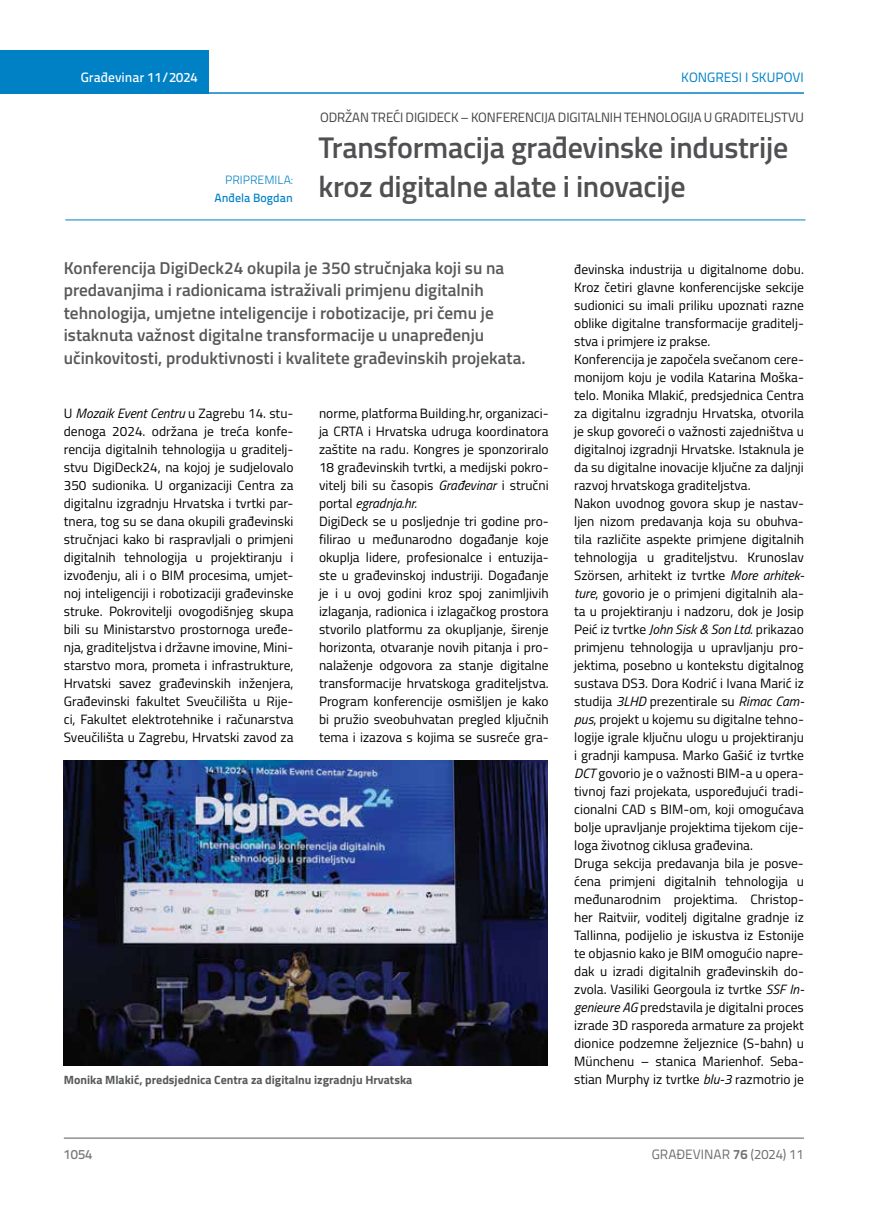
<style>
.page{position:relative;width:872px;height:1212px;background:#fff}
.page>*{position:absolute;margin:0;border:0;box-sizing:border-box;transform-origin:0 0}
.t1{font:600 30px/39px "Titillium";letter-spacing:-.01em;color:#505052}
.t2{font:600 17.25px/22.5px "Titillium";color:#58595b}
.t3{font:13.5px/18px "Titillium";color:#000}
.t4{font:13.5px "Titillium";letter-spacing:-.005em;color:#414042}
.t5{font:13.5px "Titillium Text 22 L";color:#6d6e71}
.t6{font:500 13.5px "Titillium Text 22 L";color:#fff}
.t7{font:13.5px "Titillium Text 22 L";color:#0081c6}
.t8{font:500 13.5px "Titillium Text 22 L";color:#797a7d}
.t9{font:700 12px "Titillium";color:#58595b}
.t10{font:500 12px "Titillium Text 22 L";color:#0081c6}
.t11{font:300 12px "Titillium Text 22 L";color:#0081c6}
.s1{font-style:italic}
.s2{font-weight:700}
</style>
<div class="page">
<div style="left:0;top:50px;width:208px;height:44px;background:#0081c6"></div>
<hr style="left:0;top:92px;width:804px;height:2px;background:#0081c6">
<hr style="left:64px;top:1138px;width:740px;height:1px;background:#58595b">
<hr style="left:65px;top:220px;width:740px;height:1px;background:#0081c6">
<img style="left:64px;top:760px;width:484px;height:306px">
<p class="t6" style="left:81px;top:67px;width:118px">Građevinar 11/2024</p>
<p class="t7" style="left:681px;top:68px;width:124px">KONGRESI I SKUPOVI</p>
<p class="t11" style="left:225px;top:171px;width:69px">PRIPREMILA:</p>
<p class="t10" style="left:214px;top:188px;width:80px">Anđela Bogdan</p>
<p class="t4" style="left:320px;top:107px;width:485px">ODRŽAN TREĆI DIGIDECK – KONFERENCIJA DIGITALNIH TEHNOLOGIJA U GRADITELJSTVU</p>
<h1 class="t1" style="left:318px;top:126px;width:471px">Transformacija građevinske industrije kroz digitalne alate i inovacije</h1>
<p class="t2" style="left:64px;top:256px;width:463px">Konferencija DigiDeck24 okupila je 350 stručnjaka koji su na predavanjima i radionicama istraživali primjenu digitalnih tehnologija, umjetne inteligencije i robotizacije, pri čemu je istaknuta važnost digitalne transformacije u unapređenju učinkovitosti, produktivnosti i kvalitete građevinskih projekata.</p>
<p class="t3" style="left:64px;top:403px;width:231px;text-align:justify">U <span class="s1">Mozaik Event Centru</span> u Zagrebu 14. stu&shy;denoga 2024. održana je treća konfe&shy;rencija digitalnih tehnologija u graditelj&shy;stvu DigiDeck24, na kojoj je sudjelovalo 350 sudionika. U organizaciji Centra za digitalnu izgradnju Hrvatska i tvrtki par&shy;tnera, tog su se dana okupili građevinski stručnjaci kako bi raspravljali o primjeni digitalnih tehnologija u projektiranju i izvođenju, ali i o BIM procesima, umjet&shy;noj inteligenciji i robotizaciji građevinske struke. Pokrovitelji ovogodišnjeg skupa bili su Ministarstvo prostornoga uređe&shy;nja, graditeljstva i državne imovine, Mini&shy;starstvo mora, prometa i infrastrukture, Hrvatski savez građevinskih inženjera, Građevinski fakultet Sveučilišta u Rije&shy;ci, Fakultet elektrotehnike i računarstva Sveučilišta u Zagrebu, Hrvatski zavod za</p>
<p class="t3" style="left:319px;top:403px;width:231px">norme, platforma Building.hr, organizaci&shy;ja CRTA i Hrvatska udruga koordinatora zaštite na radu. Kongres je sponzoriralo 18 građevinskih tvrtki, a medijski pokro&shy;vitelj bili su časopis <span class="s1">Građevinar</span> i stručni portal <span class="s1">egradnja.hr.<br></span>DigiDeck se u posljednje tri godine pro&shy;filirao u međunarodno događanje koje okuplja lidere, profesionalce i entuzija&shy;ste u građevinskoj industriji. Događanje je i u ovoj godini kroz spoj zanimljivih izlaganja, radionica i izlagačkog prostora stvorilo platformu za okupljanje, širenje horizonta, otvaranje novih pitanja i pro&shy;nalaženje odgovora za stanje digitalne transformacije hrvatskoga graditeljstva.<br>Program konferencije osmišljen je kako bi pružio sveobuhvatan pregled ključnih tema i izazova s kojima se susreće gra-</p>
<p class="t9" style="left:64px;top:1071px;width:350px">Monika Mlakić, predsjednica Centra za digitalnu izgradnju Hrvatska</p>
<p class="t3" style="left:574px;top:259px;width:231px">đevinska industrija u digitalnome dobu.<br>Kroz četiri glavne konferencijske sekcije sudionici su imali priliku upoznati razne oblike digitalne transformacije graditelj&shy;stva i primjere iz prakse.<br>Konferencija je započela svečanom cere&shy;monijom koju je vodila Katarina Moška&shy;telo. Monika Mlakić, predsjednica Centra za digitalnu izgradnju Hrvatska, otvorila je skup govoreći o važnosti zajedništva u digitalnoj izgradnji Hrvatske. Istaknula je da su digitalne inovacije ključne za daljnji razvoj hrvatskoga graditeljstva.<br>Nakon uvodnog govora skup je nastav&shy;ljen nizom predavanja koja su obuhva&shy;tila različite aspekte primjene digitalnih tehnologija u graditeljstvu. Krunoslav Szörsen, arhitekt iz tvrtke <span class="s1">More arhitek&shy;ture</span>, govorio je o primjeni digitalnih ala&shy;ta u projektiranju i nadzoru, dok je Josip Peić iz tvrtke <span class="s1">John Sisk &amp; Son Ltd</span>. prikazao primjenu tehnologija u upravljanju pro&shy;jektima, posebno u kontekstu digitalnog sustava DS3. Dora Kodrić i Ivana Marić iz studija <span class="s1">3LHD</span> prezentirale su <span class="s1">Rimac Cam&shy;pus</span>, projekt u kojemu su digitalne tehno&shy;logije igrale ključnu ulogu u projektiranju i gradnji kampusa. Marko Gašić iz tvrtke <span class="s1">DCT</span> govorio je o važnosti BIM-a u opera&shy;tivnoj fazi projekata, uspoređujući tradi&shy;cionalni CAD s BIM-om, koji omogućava bolje upravljanje projektima tijekom cije&shy;loga životnog ciklusa građevina.<br>Druga sekcija predavanja bila je posve&shy;ćena primjeni digitalnih tehnologija u međunarodnim projektima. Christop&shy;her Raitviir, voditelj digitalne gradnje iz Tallinna, podijelio je iskustva iz Estonije te objasnio kako je BIM omogućio napre&shy;dak u izradi digitalnih građevinskih do&shy;zvola. Vasiliki Georgoula iz tvrtke <span class="s1">SSF In&shy;genieure AG</span> predstavila je digitalni proces izrade 3D rasporeda armature za projekt dionice podzemne željeznice (S-bahn) u Münchenu – stanica Marienhof. Seba&shy;stian Murphy iz tvrtke <span class="s1">blu-3</span> razmotrio je</p>
<p class="t8" style="left:64px;top:1144px;width:30px">1054</p>
<p class="t5" style="left:652px;top:1144px;width:154px">GRAĐEVINAR <span class="s2">76</span> (2024) 11</p>
</div>
